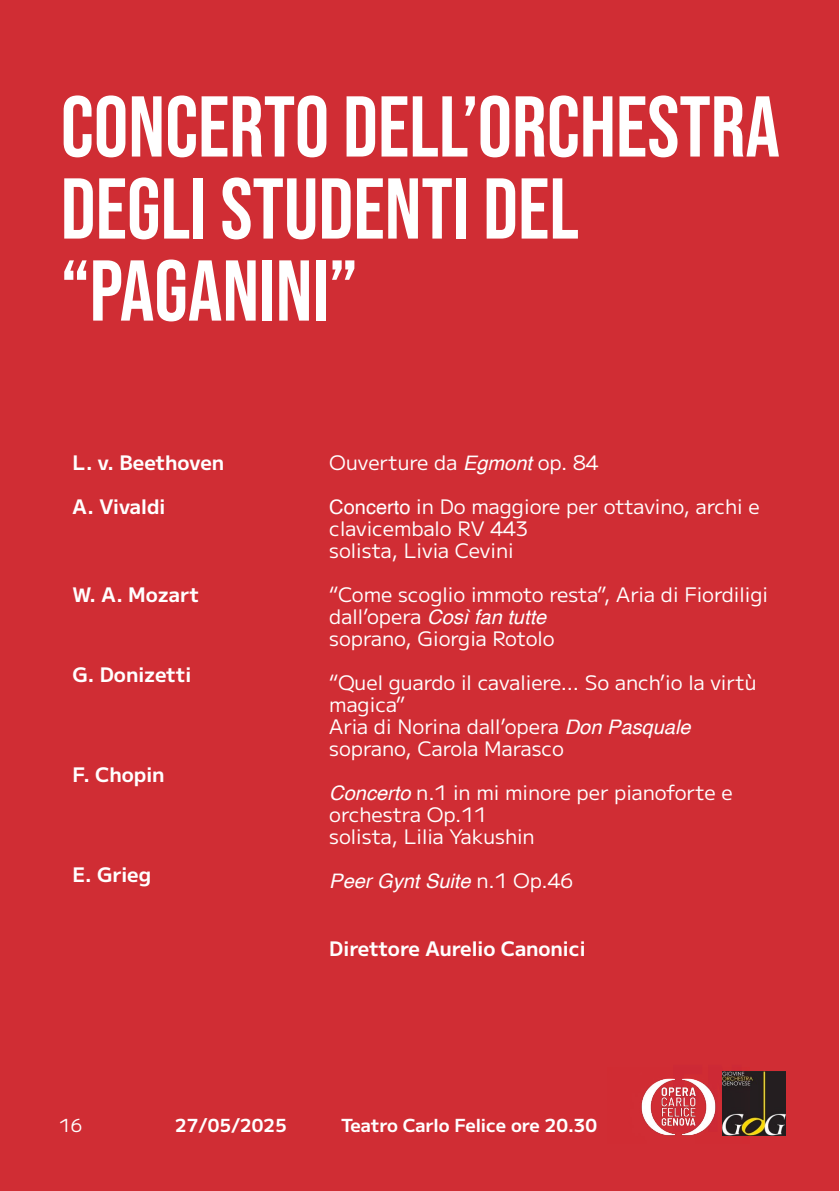
<style>
.page{position:relative;width:840px;height:1191px;background:#fff}
.page>*{position:absolute;margin:0;border:0;box-sizing:border-box;transform-origin:0 0}
.t1{font:86px/82px "Bebas Neue";color:#fff}
.t2{font:20px/22px "MPLUS1";color:#fff}
.t3{font:700 20px "MPLUS1";color:#fff}
.t4{font:italic 20px "Helvetica";color:#fff}
.t5{font:700 18px "MPLUS1";color:#fff}
.t6{font:18px "MPLUS1";color:#fff}
.s1{font-family:"Helvetica";font-style:italic}
.s2{font-family:"Helvetica"}
.s3{font-family:"MPLUS1";font-style:normal}
</style>
<div class="page">
<div style="left:0;top:0;width:838px;height:1191px;background:#d02d34"></div>
<img style="left:748px;top:1071px;width:37px;height:64px">
<img style="left:641px;top:1071px;width:107px;height:65px">
<p class="t1" style="left:61px;top:85px;width:720px">CONCERTO DELL’ORCHESTRA<br>DEGLI STUDENTI DEL</p>
<p class="t1" style="left:61px;top:249px;width:298px">“PAGANINI”</p>
<p class="t3" style="left:72px;top:445px;width:153px">L. v. Beethoven</p>
<p class="t3" style="left:72px;top:489px;width:94px">A. Vivaldi</p>
<p class="t3" style="left:72px;top:577px;width:128px">W. A. Mozart</p>
<p class="t3" style="left:72px;top:657px;width:120px">G. Donizetti</p>
<p class="t3" style="left:72px;top:757px;width:93px">F. Chopin</p>
<p class="t3" style="left:72px;top:857px;width:80px">E. Grieg</p>
<p class="t2" style="left:329px;top:449px;width:270px">Ouverture da <span class="s1">Egmont</span> op. 84</p>
<p class="t2" style="left:329px;top:493px;width:431px"><span class="s2">Concerto</span> in Do maggiore per ottavino, archi e</p>
<p class="t2" style="left:329px;top:515px;width:200px">clavicembalo RV 443</p>
<p class="t2" style="left:329px;top:537px;width:186px">solista, Livia Cevini</p>
<p class="t2" style="left:329px;top:581px;width:440px">“Come scoglio immoto resta”, Aria di Fiordiligi</p>
<p class="t4" style="left:329px;top:601px;width:218px"><span class="s3">dall’opera</span> Così fan tutte</p>
<p class="t2" style="left:329px;top:625px;width:227px">soprano, Giorgia Rotolo</p>
<p class="t2" style="left:329px;top:669px;width:428px">“Quel guardo il cavaliere... So anch’io la virtù magica”</p>
<p class="t2" style="left:329px;top:713px;width:362px">Aria di Norina dall’opera <span class="s1">Don Pasquale</span></p>
<p class="t2" style="left:329px;top:735px;width:236px">soprano, Carola Marasco</p>
<p class="t2" style="left:329px;top:779px;width:404px"><span class="s1">Concerto</span> n.1 in mi minore per pianoforte e</p>
<p class="t2" style="left:329px;top:801px;width:159px">orchestra Op.11</p>
<p class="t2" style="left:329px;top:823px;width:207px">solista, Lilia Yakushin</p>
<p class="t4" style="left:329px;top:865px;width:245px">Peer Gynt Suite <span class="s3">n.1 Op.46</span></p>
<p class="t3" style="left:329px;top:931px;width:257px">Direttore Aurelio Canonici</p>
<p class="t6" style="left:59px;top:1110px;width:24px">16</p>
<p class="t5" style="left:175px;top:1109px;width:113px">27/05/2025</p>
<p class="t5" style="left:341px;top:1109px;width:257px">Teatro Carlo Felice ore 20.30</p>
</div>
